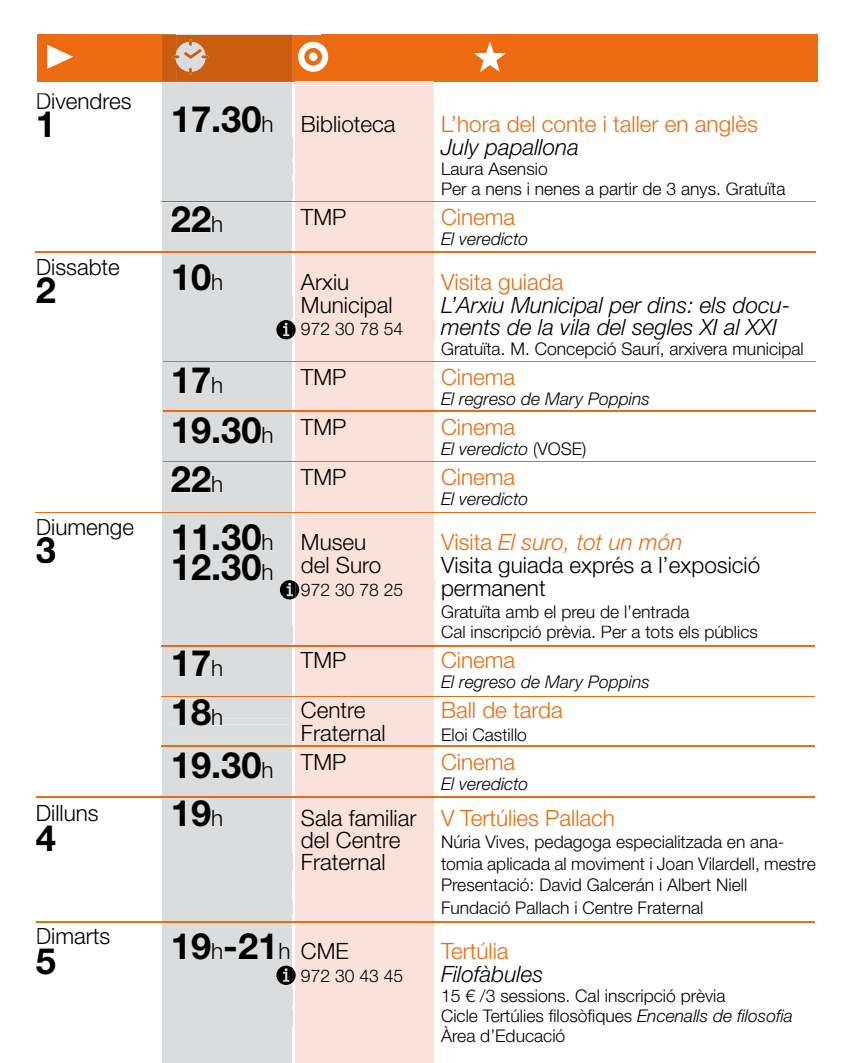
<style>
.page{position:relative;width:851px;height:1063px;background:#fff}
.page>*{position:absolute;margin:0;border:0;box-sizing:border-box;transform-origin:0 0}
.t1{font:700 36.25px/49.8px "Helvetica Neue LT Std";color:#000}
.t2{font:300 22.5px/22.8px "Helvetica Neue LT Std";color:#000}
.t3{font:300 22.5px "Helvetica Neue LT Std";color:#ec6b10}
.t4{font:italic 300 22.5px "Helvetica Neue LT Std";color:#000}
.t5{font:300 17.5px/20.2px "Helvetica Neue LT Std";color:#000}
.t6{font:italic 300 17.5px "Helvetica Neue LT Std";color:#000}
.s1{font-weight:300;font-size:22.5px}
.s2{font-style:normal}
.s3{color:#ec6b10}
.s4{font-style:italic;color:#ec6b10}
.s5{font-style:italic}
</style>
<div class="page">
<div style="left:37px;top:34px;width:780px;height:48px;background:#ec6b10"></div>
<hr style="left:176px;top:34px;width:144px;height:1px;background:#fff">
<div style="left:295px;top:82px;width:139px;height:981px;background:#fae2da"></div>
<svg style="left:474px;top:42px;width:32px;height:30px"></svg>
<div style="left:298px;top:42px;width:30px;height:30px;background:#fff;border-radius:50%"></div>
<svg style="left:304px;top:48px;width:18px;height:18px"></svg>
<svg style="left:47px;top:45px;width:26px;height:24px"></svg>
<hr style="left:39px;top:537px;width:14px;height:3px;background:#000">
<hr style="left:162px;top:201px;width:653px;height:1px;background:#ec6b10">
<div style="left:162px;top:202px;width:130px;height:861px;background:#dbdcdd"></div>
<div style="left:171px;top:206px;width:39px;height:26px;background:#dbdcdd"></div>
<div style="left:212px;top:216px;width:10px;height:16px;background:#dbdcdd"></div>
<div style="left:223px;top:209px;width:69px;height:16px;background:#dbdcdd"></div>
<div style="left:162px;top:264px;width:48px;height:27px;background:#dbdcdd"></div>
<div style="left:212px;top:274px;width:10px;height:16px;background:#dbdcdd"></div>
<div style="left:162px;top:297px;width:130px;height:20px;background:#dbdcdd"></div>
<div style="left:173px;top:367px;width:37px;height:26px;background:#dbdcdd"></div>
<div style="left:212px;top:377px;width:10px;height:16px;background:#dbdcdd"></div>
<div style="left:223px;top:369px;width:69px;height:16px;background:#dbdcdd"></div>
<div style="left:173px;top:417px;width:88px;height:26px;background:#dbdcdd"></div>
<div style="left:263px;top:426px;width:9px;height:17px;background:#dbdcdd"></div>
<div style="left:274px;top:419px;width:18px;height:16px;background:#dbdcdd"></div>
<div style="left:171px;top:467px;width:39px;height:25px;background:#dbdcdd"></div>
<div style="left:212px;top:476px;width:10px;height:16px;background:#dbdcdd"></div>
<div style="left:223px;top:469px;width:69px;height:16px;background:#dbdcdd"></div>
<div style="left:173px;top:524px;width:88px;height:27px;background:#dbdcdd"></div>
<div style="left:263px;top:534px;width:9px;height:16px;background:#dbdcdd"></div>
<div style="left:173px;top:555px;width:88px;height:26px;background:#dbdcdd"></div>
<div style="left:263px;top:564px;width:9px;height:16px;background:#dbdcdd"></div>
<div style="left:274px;top:557px;width:18px;height:21px;background:#dbdcdd"></div>
<div style="left:162px;top:626px;width:130px;height:16px;background:#dbdcdd"></div>
<div style="left:173px;top:650px;width:37px;height:26px;background:#dbdcdd"></div>
<div style="left:212px;top:660px;width:10px;height:16px;background:#dbdcdd"></div>
<div style="left:223px;top:652px;width:69px;height:16px;background:#dbdcdd"></div>
<div style="left:173px;top:700px;width:38px;height:24px;background:#dbdcdd"></div>
<div style="left:212px;top:709px;width:10px;height:15px;background:#dbdcdd"></div>
<div style="left:223px;top:702px;width:69px;height:16px;background:#dbdcdd"></div>
<div style="left:162px;top:724px;width:130px;height:17px;background:#dbdcdd"></div>
<div style="left:173px;top:752px;width:88px;height:26px;background:#dbdcdd"></div>
<div style="left:263px;top:762px;width:9px;height:16px;background:#dbdcdd"></div>
<div style="left:274px;top:754px;width:18px;height:16px;background:#dbdcdd"></div>
<div style="left:162px;top:800px;width:48px;height:26px;background:#dbdcdd"></div>
<div style="left:212px;top:810px;width:10px;height:16px;background:#dbdcdd"></div>
<div style="left:162px;top:854px;width:130px;height:16px;background:#dbdcdd"></div>
<div style="left:162px;top:901px;width:130px;height:13px;background:#dbdcdd"></div>
<div style="left:162px;top:933px;width:48px;height:26px;background:#dbdcdd"></div>
<div style="left:212px;top:943px;width:10px;height:16px;background:#dbdcdd"></div>
<div style="left:225px;top:933px;width:47px;height:26px;background:#dbdcdd"></div>
<div style="left:280px;top:943px;width:9px;height:16px;background:#dbdcdd"></div>
<div style="left:162px;top:989px;width:130px;height:16px;background:#dbdcdd"></div>
<div style="left:162px;top:1009px;width:130px;height:16px;background:#dbdcdd"></div>
<svg style="left:162px;top:34px;width:130px;height:167px;background:#d4a482"></svg>
<div style="left:162px;top:106px;width:99px;height:27px;background:#dbdcdd"></div>
<div style="left:263px;top:116px;width:9px;height:16px;background:#dbdcdd"></div>
<div style="left:162px;top:139px;width:130px;height:20px;background:#dbdcdd"></div>
<div style="left:162px;top:162px;width:130px;height:13px;background:#dbdcdd"></div>
<div style="left:162px;top:182px;width:130px;height:16px;background:#dbdcdd"></div>
<hr style="left:162px;top:201px;width:130px;height:1px;background:#cb5d0e">
<hr style="left:36px;top:512px;width:779px;height:1px;background:#ec6b10">
<hr style="left:36px;top:252px;width:779px;height:1px;background:#ec6b10">
<hr style="left:162px;top:645px;width:652px;height:1px;background:#ec6b10">
<svg style="left:276px;top:966px;width:19px;height:19px"></svg>
<svg style="left:276px;top:320px;width:19px;height:19px"></svg>
<hr style="left:163px;top:361px;width:652px;height:1px;background:#ec6b10">
<hr style="left:163px;top:411px;width:652px;height:1px;background:#ec6b10">
<hr style="left:163px;top:461px;width:652px;height:1px;background:#ec6b10">
<hr style="left:161px;top:696px;width:653px;height:1px;background:#ec6b10">
<hr style="left:161px;top:745px;width:653px;height:1px;background:#ec6b10">
<hr style="left:36px;top:796px;width:778px;height:1px;background:#ec6b10">
<hr style="left:36px;top:922px;width:778px;height:1px;background:#ec6b10">
<svg style="left:280px;top:580px;width:19px;height:19px"></svg>
<p class="t2" style="left:36px;top:93px;width:97px">Divendres</p>
<h1 class="t1" style="left:36px;top:104px;width:22px">1</h1>
<p class="t2" style="left:301px;top:115px;width:96px">Biblioteca</p>
<p class="t3" style="left:441px;top:116px;width:318px">L’hora del conte i taller en anglès</p>
<p class="t4" style="left:441px;top:139px;width:139px">July papallona</p>
<p class="t5" style="left:441px;top:161px;width:346px">Laura Asensio<br>Per a nens i nenes a partir de 3 anys. Gratuïta</p>
<p class="t2" style="left:301px;top:208px;width:47px">TMP</p>
<p class="t3" style="left:441px;top:209px;width:76px">Cinema</p>
<p class="t6" style="left:441px;top:232px;width:89px">El veredicto</p>
<p class="t2" style="left:36px;top:258px;width:86px">Dissabte</p>
<p class="t2" style="left:301px;top:273px;width:50px">Arxiu</p>
<p class="t3" style="left:441px;top:274px;width:124px">Visita guiada</p>
<p class="t2" style="left:301px;top:296px;width:93px">Municipal</p>
<h1 class="t1" style="left:171px;top:99px;width:104px">17.30<span class="s1">h</span></h1>
<h1 class="t1" style="left:171px;top:195px;width:54px;line-height:58px">22<span class="s1">h<br></span>10<span class="s1">h</span></h1>
<h1 class="t1" style="left:36px;top:269px;width:22px">2</h1>
<p class="t4" style="left:441px;top:297px;width:351px">L’Arxiu Municipal per dins: els docu-</p>
<p class="t5" style="left:301px;top:321px;width:104px">972 30 78 54</p>
<p class="t4" style="left:441px;top:319px;width:337px">ments de la vila del segles XI al XXI</p>
<p class="t5" style="left:441px;top:341px;width:364px">Gratuïta. M. Concepció Saurí, arxivera municipal</p>
<p class="t2" style="left:301px;top:369px;width:47px">TMP</p>
<p class="t3" style="left:441px;top:369px;width:76px">Cinema</p>
<p class="t6" style="left:441px;top:393px;width:210px">El regreso de Mary Poppins</p>
<p class="t2" style="left:301px;top:418px;width:47px">TMP</p>
<p class="t3" style="left:441px;top:419px;width:76px">Cinema</p>
<p class="t6" style="left:441px;top:443px;width:147px">El veredicto <span class="s2">(VOSE)</span></p>
<p class="t2" style="left:301px;top:468px;width:47px">TMP</p>
<p class="t3" style="left:441px;top:469px;width:76px">Cinema</p>
<p class="t6" style="left:441px;top:493px;width:89px">El veredicto</p>
<h1 class="t1" style="left:171px;top:359px;width:104px">17<span class="s1">h<br></span>19.30<span class="s1">h<br></span>22<span class="s1">h</span></h1>
<h1 class="t1" style="left:171px;top:527px;width:104px;line-height:30.2px">11.30<span class="s1">h<br></span>12.30<span class="s1">h</span></h1>
<p class="t2" style="left:36px;top:519px;width:100px">Diumenge</p>
<h1 class="t1" style="left:36px;top:529px;width:22px">3</h1>
<p class="t2" style="left:301px;top:534px;width:67px">Museu</p>
<p class="t2" style="left:441px;top:534px;width:320px"><span class="s3">Visita</span> <span class="s4">El suro, tot un món<br></span>Visita guiada exprés a l’exposició</p>
<p class="t2" style="left:301px;top:556px;width:82px">del Suro</p>
<p class="t5" style="left:301px;top:581px;width:104px">972 30 78 25</p>
<p class="t2" style="left:441px;top:579px;width:106px">permanent</p>
<p class="t5" style="left:441px;top:604px;width:318px">Gratuïta amb el preu de l’entrada<br>Cal inscripció prèvia. Per a tots els públics</p>
<p class="t2" style="left:301px;top:651px;width:47px">TMP</p>
<p class="t3" style="left:441px;top:652px;width:76px">Cinema</p>
<p class="t6" style="left:441px;top:676px;width:210px">El regreso de Mary Poppins</p>
<p class="t2" style="left:301px;top:701px;width:66px">Centre</p>
<p class="t3" style="left:441px;top:702px;width:123px">Ball de tarda</p>
<p class="t2" style="left:301px;top:724px;width:86px">Fraternal</p>
<p class="t5" style="left:441px;top:726px;width:87px">Eloi Castillo</p>
<p class="t2" style="left:301px;top:754px;width:47px">TMP</p>
<p class="t3" style="left:441px;top:754px;width:76px">Cinema</p>
<p class="t6" style="left:441px;top:778px;width:89px">El veredicto</p>
<h1 class="t1" style="left:171px;top:641px;width:104px;line-height:51px">17<span class="s1">h<br></span>18<span class="s1">h<br></span>19.30<span class="s1">h</span></h1>
<h1 class="t1" style="left:171px;top:792px;width:54px">19<span class="s1">h</span></h1>
<p class="t2" style="left:36px;top:804px;width:64px">Dilluns</p>
<h1 class="t1" style="left:36px;top:817px;width:22px">4</h1>
<p class="t2" style="left:301px;top:809px;width:315px">Sala familiar <span class="s3">V Tertúlies Pallach </span>del Centre</p>
<p class="t5" style="left:441px;top:834px;width:345px">Núria Vives, pedagoga especialitzada en ana-</p>
<p class="t2" style="left:301px;top:853px;width:86px">Fraternal</p>
<p class="t5" style="left:441px;top:855px;width:376px;line-height:22px">tomia aplicada al moviment i Joan Vilardell, mestre<br>Presentació: David Galcerán i Albert Niell<br>Fundació Pallach i Centre Fraternal</p>
<p class="t2" style="left:36px;top:927px;width:76px">Dimarts</p>
<h1 class="t1" style="left:36px;top:941px;width:22px">5</h1>
<p class="t2" style="left:301px;top:942px;width:49px">CME</p>
<p class="t3" style="left:441px;top:943px;width:69px">Tertúlia</p>
<h1 class="t1" style="left:171px;top:926px;width:121px">19<span class="s1">h</span>-21<span class="s1">h</span></h1>
<p class="t5" style="left:301px;top:967px;width:104px">972 30 43 45</p>
<p class="t4" style="left:441px;top:966px;width:104px">Filofàbules</p>
<p class="t5" style="left:441px;top:988px;width:353px">15 € /3 sessions. Cal inscripció prèvia<br>Cicle Tertúlies filosòfiques <span class="s5">Encenalls de filosofia<br></span>Àrea d’Educació</p>
</div>
